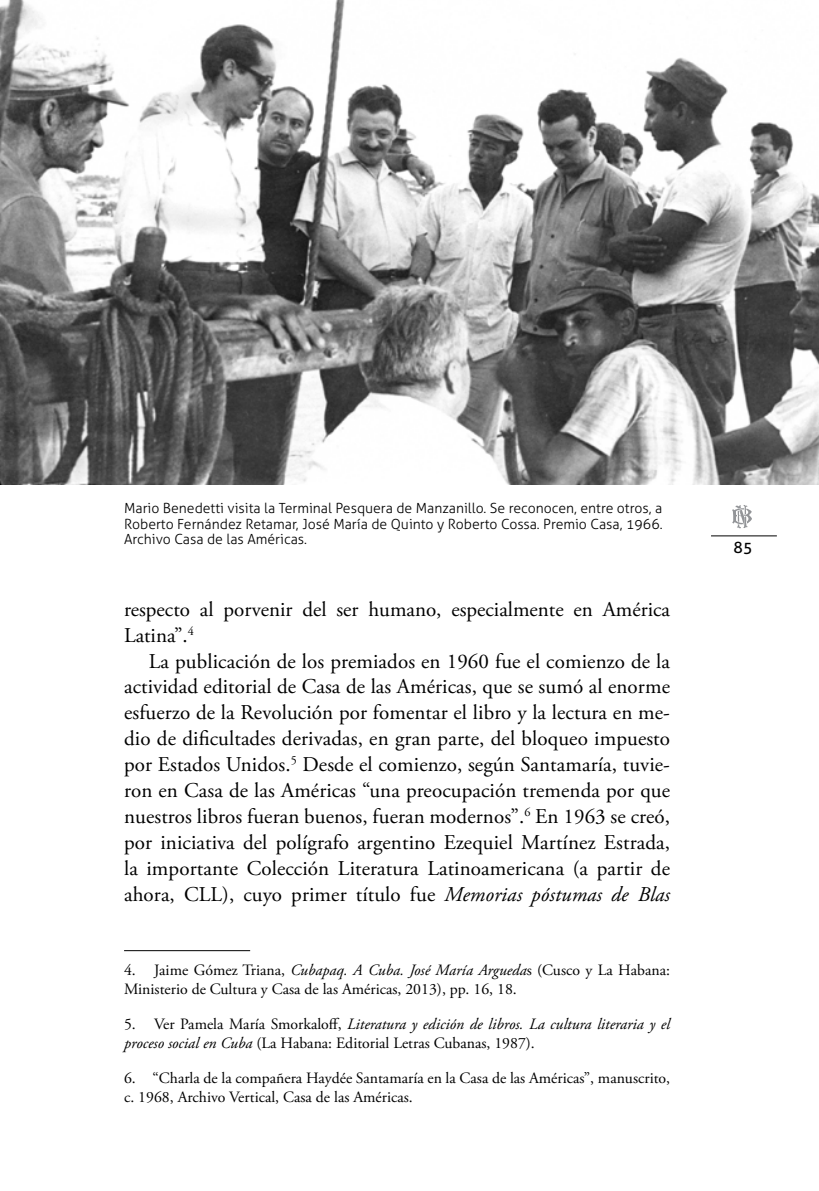
<style>
.page{position:relative;width:819px;height:1191px;background:#fff}
.page>*{position:absolute;margin:0;border:0;box-sizing:border-box;transform-origin:0 0}
.t1{font:21px/25.9px "Adobe Garamond Pro";color:#000}
.t2{font:15.75px/18.9px "Adobe Garamond Pro";color:#000}
.t3{font:italic 15.75px/18.9px "Adobe Garamond Pro";color:#000}
.t4{font:15.75px "Aller";color:#000}
.t5{font:300 14px/15.8px "Aller";color:#000;text-align:justify}
.s1{font-style:italic}
.s2{font-style:normal}
</style>
<div class="page">
<hr style="left:711px;top:535px;width:65px;height:1px;background:#000">
<svg style="left:732px;top:505px;width:20px;height:23px"></svg>
<hr style="left:124px;top:950px;width:126px;height:1px;background:#000">
<img style="left:0;top:0;width:819px;height:485px">
<p class="t5" style="left:124px;top:500px;width:540px">Mario Benedetti visita la Terminal Pesquera de Manzanillo. Se reconocen, entre otros, a Roberto Fernández Retamar, José María de Quinto y Roberto Cossa. Premio Casa, 1966.<br>Archivo Casa de las Américas.</p>
<p class="t1" style="left:124px;top:597px;width:547px">respecto al porvenir del ser humano, especialmente en América<br>Latina”.<sup>4</sup></p>
<p class="t1" style="left:124px;top:648px;width:547px;text-align:justify;text-indent:25px">La publicación de los premiados en 1960 fue el comienzo de la actividad editorial de Casa de las Américas, que se sumó al enorme esfuerzo de la Revolución por fomentar el libro y la lectura en me&shy;dio de dificultades derivadas, en gran parte, del bloqueo impuesto por Estados Unidos.<sup>5</sup> Desde el comienzo, según Santamaría, tuvie&shy;ron en Casa de las Américas “una preocupación tremenda por que nuestros libros fueran buenos, fueran modernos”.<sup>6</sup> En 1963 se creó, por iniciativa del polígrafo argentino Ezequiel Martínez Estrada, la importante Colección Literatura Latinoamericana (a partir de ahora, CLL), cuyo primer título fue <span class="s1">Memorias póstumas de Blas</span></p>
<p class="t2" style="left:124px;top:961px;width:547px">4. Jaime Gómez Triana, <span class="s1">Cubapaq. A Cuba. José María Argueda</span>s (Cusco y La Habana:<br>Ministerio de Cultura y Casa de las Américas, 2013), pp. 16, 18.</p>
<p class="t3" style="left:124px;top:1015px;width:547px"><span class="s2">5. Ver Pamela María Smorkaloff,</span> Literatura y edición de libros. La cultura literaria y el proceso social en Cuba <span class="s2">(La Habana: Editorial Letras Cubanas, 1987).</span></p>
<p class="t2" style="left:124px;top:1068px;width:547px">6. “Charla de la compañera Haydée Santamaría en la Casa de las Américas”, manuscrito, c. 1968, Archivo Vertical, Casa de las Américas.</p>
<p class="t4" style="left:733px;top:538px;width:20px">85</p>
</div>
